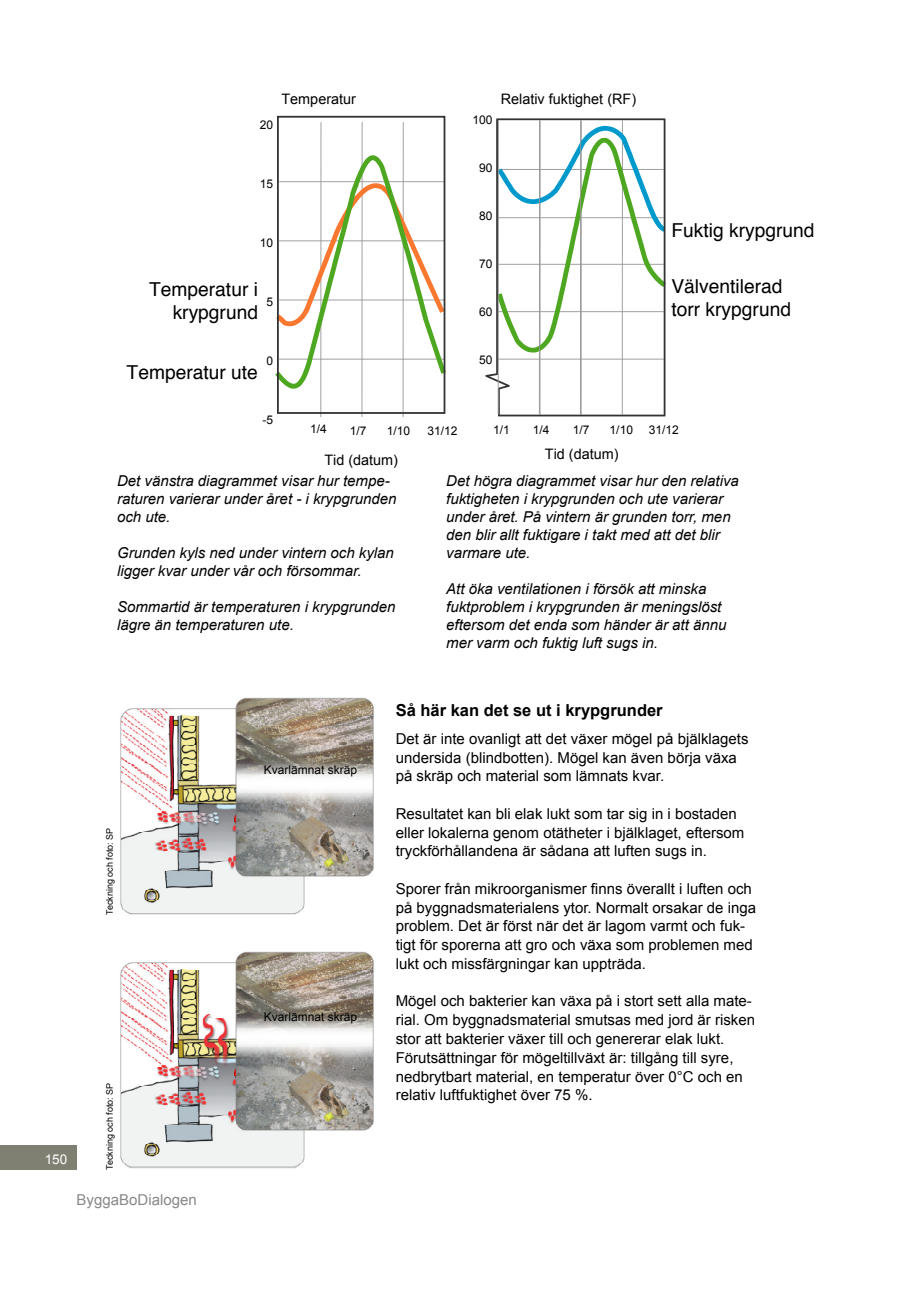
<style>
.page{position:relative;width:919px;height:1289px;background:#fff}
.page>*{position:absolute;margin:0;border:0;box-sizing:border-box;transform-origin:0 0}
.t1{font:19.2px/23.1px "Helvetica";color:#000;text-align:right}
.Ingress{font:700 16.5px "Arial";color:#000}
.Ingress-2{font:15px/18.8px "Arial";color:#000}
.Bildtext{font:italic 15px/18px "Arial";color:#000}
.Brödtext{font:15px "Arial";color:#888}
.t2{font:14.4px "Arial";color:#000}
.Bildtext-2{font:13.5px "Arial";color:#fff}
.t3{font:12px "Arial";color:#000}
.Bildtext-3{font:9px "Arial";color:#000}
</style>
<div class="page">
<div style="left:0;top:1145px;width:77px;height:24px;background:#7f8072"></div>
<img style="left:120px;top:697px;width:254px;height:218px">
<img style="left:120px;top:951px;width:254px;height:217px">
<svg style="left:275px;top:122px;width:171px;height:295px"></svg>
<div style="left:277px;top:116px;width:168px;height:298px;border:2px solid #333"></div>
<svg style="left:485px;top:118px;width:180px;height:298px"></svg>
<svg style="left:497px;top:120px;width:169px;height:295px"></svg>
<p class="t3" style="left:260px;top:118px;width:15px">20</p>
<p class="t2" style="left:281px;top:91px;width:76px">Temperatur</p>
<p class="t3" style="left:260px;top:177px;width:15px">15</p>
<p class="t3" style="left:260px;top:236px;width:15px">10</p>
<p class="t1" style="left:149px;top:279px;width:110px">Temperatur i krypgrund</p>
<p class="t3" style="left:266px;top:295px;width:8px">5</p>
<p class="t1" style="left:127px;top:362px;width:133px">Temperatur ute</p>
<p class="t3" style="left:266px;top:354px;width:8px">0</p>
<p class="t3" style="left:262px;top:413px;width:12px">-5</p>
<p class="t3" style="left:310px;top:422px;width:18px">1/4</p>
<p class="t3" style="left:350px;top:424px;width:18px">1/7</p>
<p class="t3" style="left:386px;top:424px;width:25px">1/10</p>
<p class="t3" style="left:427px;top:424px;width:32px">31/12</p>
<p class="t2" style="left:324px;top:452px;width:75px">Tid (datum)</p>
<p class="t3" style="left:472px;top:113px;width:22px">100</p>
<p class="t3" style="left:479px;top:161px;width:15px">90</p>
<p class="t3" style="left:479px;top:209px;width:15px">80</p>
<p class="t3" style="left:479px;top:257px;width:15px">70</p>
<p class="t3" style="left:479px;top:305px;width:15px">60</p>
<p class="t3" style="left:479px;top:352px;width:15px">50</p>
<p class="t2" style="left:501px;top:91px;width:137px">Relativ fuktighet (RF)</p>
<p class="t1" style="left:671px;top:220px;width:144px">Fuktig krypgrund</p>
<p class="t1" style="left:671px;top:276px;width:121px;text-align:left">Välventilerad torr krypgrund</p>
<p class="t3" style="left:493px;top:422px;width:18px">1/1</p>
<p class="t3" style="left:533px;top:422px;width:18px">1/4</p>
<p class="t3" style="left:572px;top:422px;width:18px">1/7</p>
<p class="t3" style="left:609px;top:422px;width:25px">1/10</p>
<p class="t3" style="left:648px;top:422px;width:32px">31/12</p>
<p class="t2" style="left:545px;top:446px;width:75px">Tid (datum)</p>
<p class="Bildtext" style="left:117px;top:471px;width:281px">Det vänstra diagrammet visar hur tempe&shy;raturen varierar under året - i krypgrunden</p>
<p class="Bildtext" style="left:117px;top:507px;width:55px">och ute.</p>
<p class="Bildtext" style="left:117px;top:543px;width:278px">Grunden kyls ned under vintern och kylan ligger kvar under vår och försommar.</p>
<p class="Bildtext" style="left:117px;top:597px;width:280px">Sommartid är temperaturen i krypgrunden lägre än temperaturen ute.</p>
<p class="Bildtext" style="left:446px;top:471px;width:294px">Det högra diagrammet visar hur den relativa fuktigheten i krypgrunden och ute varierar under året. På vintern är grunden torr, men den blir allt fuktigare i takt med att det blir varmare ute.</p>
<p class="Bildtext" style="left:446px;top:579px;width:282px">Att öka ventilationen i försök att minska fuktproblem i krypgrunden är meningslöst eftersom det enda som händer är att ännu</p>
<p class="Bildtext" style="left:446px;top:633px;width:213px">mer varm och fuktig luft sugs in.</p>
<p class="Bildtext-3" style="left:104px;top:914px;width:89px;rotate:-90deg">Teckning och foto: SP</p>
<p class="Bildtext-2" style="left:45px;top:1151px;width:24px">150</p>
<p class="Bildtext-3" style="left:104px;top:1169px;width:89px;rotate:-90deg">Teckning och foto: SP</p>
<p class="Brödtext" style="left:77px;top:1190px;width:122px">ByggaBoDialogen</p>
<p class="t3" style="left:264px;top:763px;width:95px">Kvarlämnat skräp</p>
<p class="t3" style="left:264px;top:1010px;width:95px">Kvarlämnat skräp</p>
<p class="Ingress" style="left:395px;top:701px;width:268px">Så här kan det se ut i krypgrunder</p>
<p class="Ingress-2" style="left:395px;top:729px;width:354px">Det är inte ovanligt att det växer mögel på bjälklagets undersida (blindbotten). Mögel kan även börja växa på skräp och material som lämnats kvar.</p>
<p class="Ingress-2" style="left:395px;top:804px;width:350px">Resultatet kan bli elak lukt som tar sig in i bostaden eller lokalerna genom otätheter i bjälklaget, eftersom tryckförhållandena är sådana att luften sugs in.</p>
<p class="Ingress-2" style="left:395px;top:879px;width:362px">Sporer från mikroorganismer finns överallt i luften och på byggnadsmaterialens ytor. Normalt orsakar de inga problem. Det är först när det är lagom varmt och fuk&shy;tigt för sporerna att gro och växa som problemen med lukt och missfärgningar kan uppträda.</p>
<p class="Ingress-2" style="left:395px;top:991px;width:361px">Mögel och bakterier kan växa på i stort sett alla mate&shy;rial. Om byggnadsmaterial smutsas med jord är risken stor att bakterier växer till och genererar elak lukt.</p>
<p class="Ingress-2" style="left:395px;top:1048px;width:348px">Förutsättningar för mögeltillväxt är: tillgång till syre, nedbrytbart material, en temperatur över 0°C och en relativ luftfuktighet över 75 %.</p>
</div>
